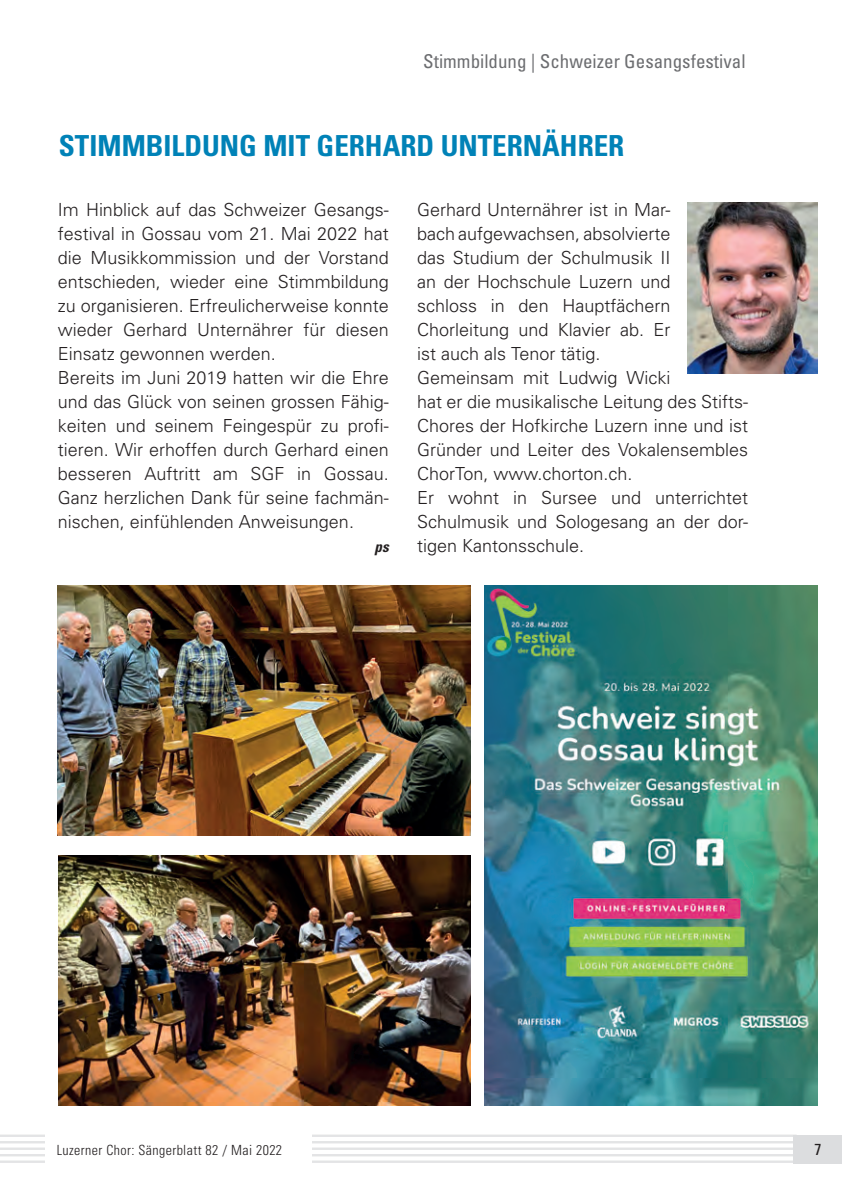
<style>
.page{position:relative;width:842px;height:1191px;background:#fff}
.page>*{position:absolute;margin:0;border:0;box-sizing:border-box;transform-origin:0 0}
.t1{font:700 condensed 29px "Univers";color:#0082b7}
.t2{font:condensed 19px "Univers";color:#6c6d70}
.t3{font:300 18px/24px "Univers";color:#231f20}
.t4{font:condensed 16px "Univers";color:#231f20}
.t5{font:italic 700 condensed 15px "Univers";color:#231f20}
.t6{font:300 condensed 14px "Univers";letter-spacing:.03em;color:#231f20}
</style>
<div class="page">
<hr style="left:0;top:1141px;width:797px;height:2px;background:#d1d2d4">
<hr style="left:0;top:1134px;width:797px;height:3px;background:#d1d2d4">
<hr style="left:0;top:1147px;width:797px;height:3px;background:#d1d2d4">
<hr style="left:0;top:1154px;width:797px;height:2px;background:#d1d2d4">
<hr style="left:0;top:1160px;width:797px;height:2px;background:#d1d2d4">
<div style="left:794px;top:1134px;width:48px;height:29px;background:#dcdddf"></div>
<div style="left:45px;top:1133px;width:267px;height:32px;background:#fff"></div>
<img style="left:687px;top:202px;width:130px;height:171px">
<img style="left:485px;top:586px;width:333px;height:519px">
<img style="left:59px;top:856px;width:412px;height:249px">
<img style="left:58px;top:586px;width:413px;height:249px">
<p class="t2" style="left:423px;top:50px;width:324px">Stimmbildung | Schweizer Gesangsfestival</p>
<h1 class="t1" style="left:59px;top:127px;width:567px">STIMMBILDUNG MIT GERHARD UNTERNÄHRER</h1>
<p class="t3" style="left:58px;top:198px;width:332px">Im Hinblick auf das Schweizer Gesangs&shy;festival in Gossau vom 21. Mai 2022 hat die Musikkommission und der Vorstand entschieden, wieder eine Stimmbildung zu organisieren. Erfreulicherweise konnte wieder Gerhard Unternährer für diesen Einsatz gewonnen werden.<br>Bereits im Juni 2019 hatten wir die Ehre und das Glück von seinen grossen Fähig&shy;keiten und seinem Feingespür zu profi&shy;tieren. Wir erhoffen durch Gerhard einen besseren Auftritt am SGF in Gossau.<br>Ganz herzlichen Dank für seine fachmän&shy;nischen, einfühlenden Anweisungen.</p>
<p class="t5" style="left:374px;top:537px;width:16px">ps</p>
<p class="t3" style="left:417px;top:198px;width:332px">Gerhard Unternährer ist in Mar-<br>bach aufgewachsen, absolvierte<br>das Studium der Schulmusik II<br>an der Hochschule Luzern und<br>schloss in den Hauptfächern<br>Chorleitung und Klavier ab. Er<br>ist auch als Tenor tätig.<br>Gemeinsam mit Ludwig Wicki<br>hat er die musikalische Leitung des Stifts-<br>Chores der Hofkirche Luzern inne und ist<br>Gründer und Leiter des Vokalensembles<br>ChorTon, www.chorton.ch.<br>Er wohnt in Sursee und unterrichtet<br>Schulmusik und Sologesang an der dor&shy;tigen Kantonsschule.</p>
<p class="t6" style="left:57px;top:1141px;width:227px">Luzerner Chor: Sängerblatt 82 / Mai 2022</p>
<p class="t4" style="left:814px;top:1139px;width:9px">7</p>
</div>
